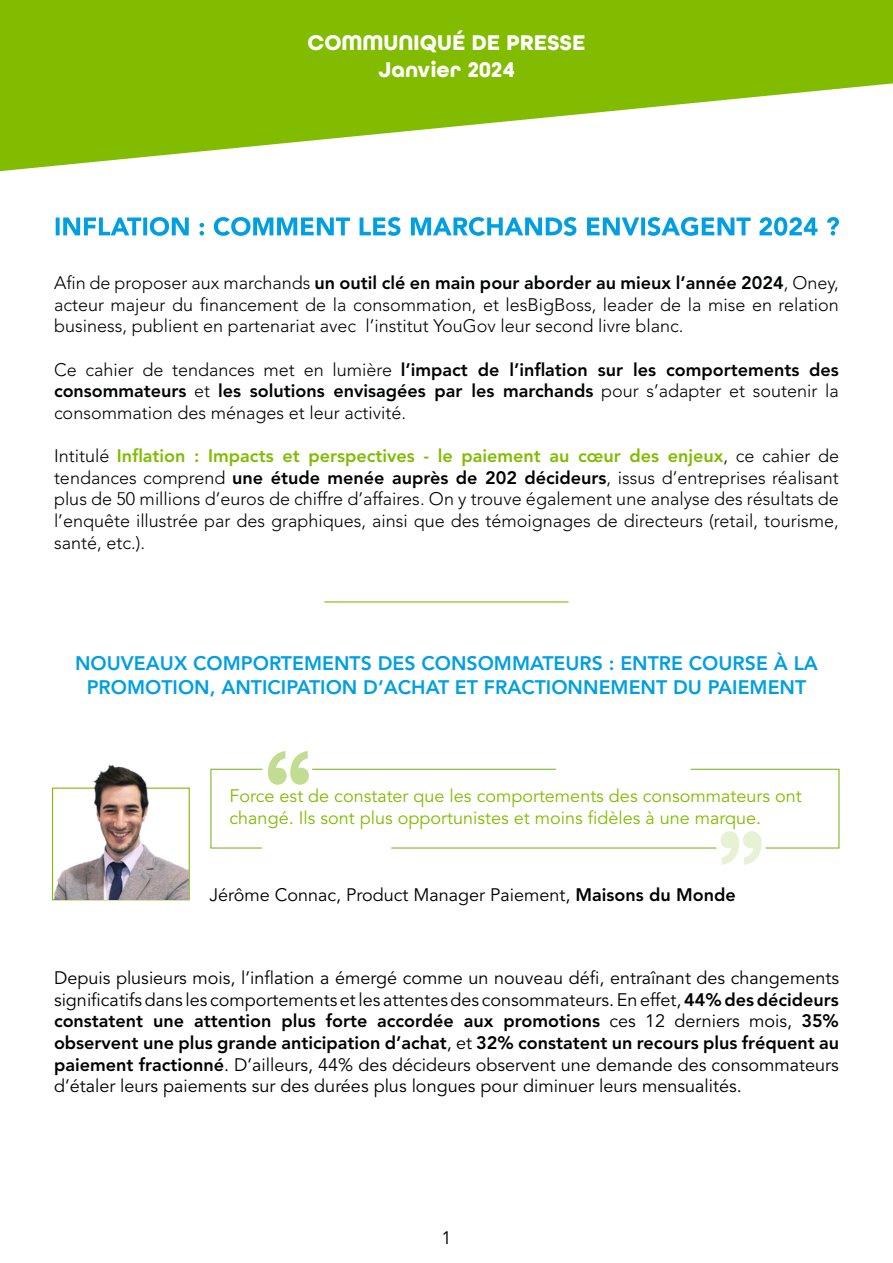
<style>
.page{position:relative;width:893px;height:1263px;background:#fff}
.page>*{position:absolute;margin:0;border:0;box-sizing:border-box;transform-origin:0 0}
.t1{font:700 22.5px/27px "All Round Gothic";color:#fff;text-align:center}
.t2{font:800 19.5px/23.4px "Avenir LT Std";color:#009fe3;text-align:center}
.t3{font:300 18px/21.6px "Avenir LT Std";color:#000;text-align:justify}
.t4{font:18px/21.6px "Avenir LT Std";color:#000;text-align:justify}
.t5{font:18px/21.6px "Avenir LT Std";color:#81bc00}
.s1{font-weight:800;color:#010202}
.s2{font-weight:800;color:#81bc00}
.s3{font-weight:800}
</style>
<div class="page">
<svg style="left:0;top:0;width:893px;height:171px;fill:#81bc00"></svg>
<div style="left:52px;top:787px;width:138px;height:113px;border:1px solid #81bc00"></div>
<img style="left:55px;top:764px;width:134px;height:135px">
<hr style="left:313px;top:769px;width:243px;height:1px;background:#80ba27">
<hr style="left:392px;top:847px;width:324px;height:1px;background:#80ba27">
<svg style="left:268px;top:751px;width:41px;height:34px"></svg>
<svg style="left:690px;top:768px;width:150px;height:97px"></svg>
<svg style="left:56px;top:217px;width:783px;height:19px"></svg>
<hr style="left:324px;top:601px;width:245px;height:1px;background:#81bc00">
<p class="t1" style="left:307px;top:29px;width:280px">COMMUNIQUÉ DE PRESSE<br>Janvier 2024</p>
<p class="t3" style="left:54px;top:272px;width:786px">Afin de proposer aux marchands <span class="s1">un outil clé en main pour aborder au mieux l’année 2024</span>, Oney, acteur majeur du financement de la consommation, et lesBigBoss, leader de la mise en relation business, publient en partenariat avec l’institut YouGov leur second livre blanc.</p>
<p class="t3" style="left:54px;top:359px;width:786px">Ce cahier de tendances met en lumière <span class="s1">l’impact de l’inflation sur les comportements des consommateurs</span> et <span class="s1">les solutions envisagées par les marchands</span> pour s’adapter et soutenir la consommation des ménages et leur activité.</p>
<p class="t3" style="left:54px;top:445px;width:786px">Intitulé <span class="s2">Inflation : Impacts et perspectives - le paiement au cœur des enjeux</span>, ce cahier de tendances comprend <span class="s1">une étude menée auprès de 202 décideurs</span>, issus d’entreprises réalisant plus de 50 millions d’euros de chiffre d’affaires. On y trouve également une analyse des résultats de l’enquête illustrée par des graphiques, ainsi que des témoignages de directeurs (retail, tourisme, santé, etc.).</p>
<p class="t2" style="left:75px;top:652px;width:744px">NOUVEAUX COMPORTEMENTS DES CONSOMMATEURS : ENTRE COURSE À LA<br>PROMOTION, ANTICIPATION D’ACHAT ET FRACTIONNEMENT DU PAIEMENT</p>
<p class="t5" style="left:230px;top:786px;width:574px">Force est de constater que les comportements des consommateurs ont changé. Ils sont plus opportunistes et moins fidèles à une marque.</p>
<p class="t4" style="left:209px;top:884px;width:528px">Jérôme Connac, Product Manager Paiement, <span class="s3">Maisons du Monde</span></p>
<p class="t4" style="left:54px;top:968px;width:786px">Depuis plusieurs mois, l’inflation a émergé comme un nouveau défi, entraînant des changements significatifs dans les comportements et les attentes des consommateurs. En effet, <span class="s3">44% des décideurs constatent une attention plus forte accordée aux promotions</span> ces 12 derniers mois, <span class="s3">35% observent une plus grande anticipation d’achat</span>, et <span class="s3">32% constatent un recours plus fréquent au paiement fractionné</span>. D’ailleurs, 44% des décideurs observent une demande des consommateurs d’étaler leurs paiements sur des durées plus longues pour diminuer leurs mensualités.</p>
<p class="t4" style="left:441px;top:1227px;width:12px">1</p>
</div>
